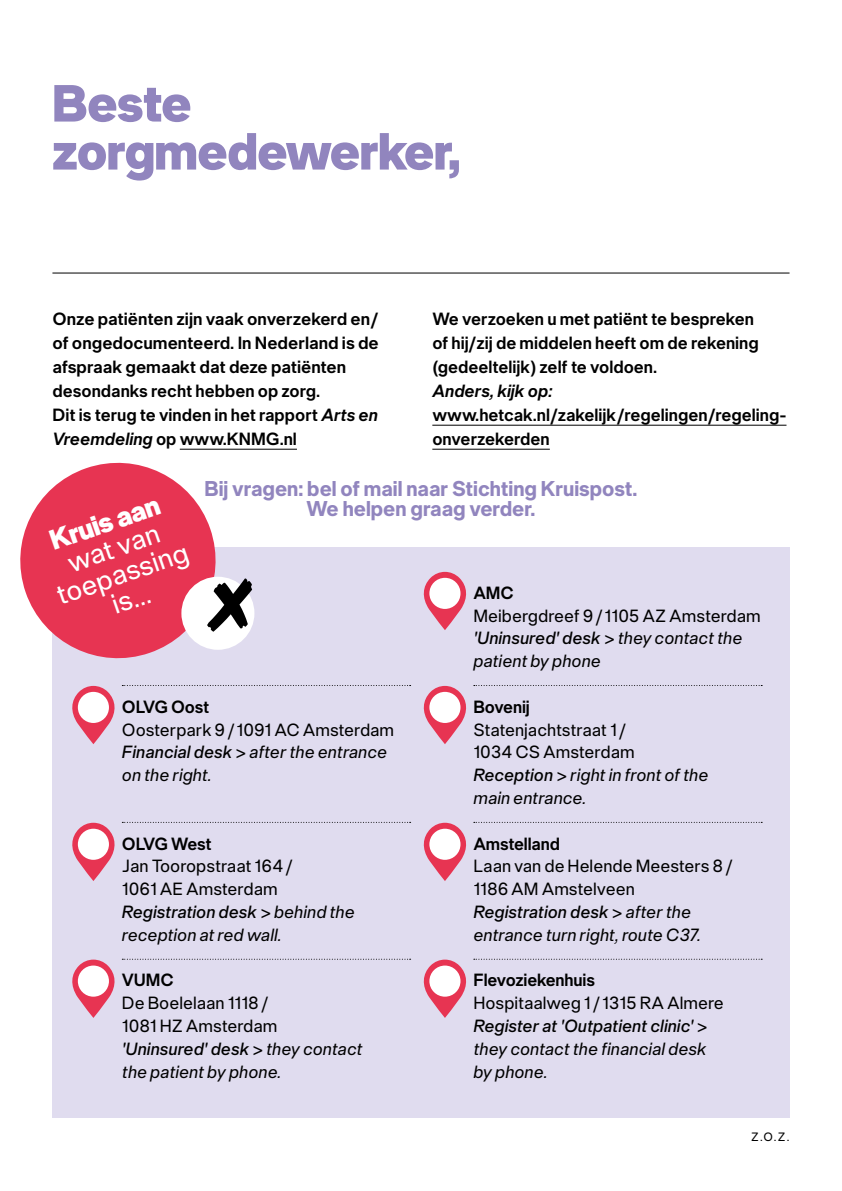
<style>
.page{position:relative;width:842px;height:1191px;background:#fff}
.page>*{position:absolute;margin:0;border:0;box-sizing:border-box;transform-origin:0 0}
.t1{font:56px/48px "neue Singular D Black";color:#9185be}
.t2{font:30.2px/27px "neue Singular D Regular";color:#fff;text-align:center}
.t3{font:30.2px "neue Singular D Black";color:#fff}
.t4{font:23px/20px "neue Singular D Bold";color:#9185be;text-align:center}
.t5{font:700 19px/24px "neue Singular D Semi";color:#000}
.t6{font:19px/22.8px "neue Singular D Regular";color:#000}
.t7{font:italic 19px/22.8px "neue Singular D Regular";color:#000}
.t8{font:italic 19px "neue Singular D Medium";color:#000}
.t9{font:italic 700 19px "neue Singular D Semi";color:#000}
.t10{font:700 19px "neue Singular D Semi";letter-spacing:-.03em;color:#000}
.t11{font:13px "neue Singular D Regular";color:#000}
.s1{font-style:italic}
.s2{font-family:"neue Singular D Regular"}
.s3{font-family:"neue Singular D Medium";font-style:italic}
.s4{font-style:normal}
.s5{font-family:"neue Singular D Medium"}
</style>
<div class="page">
<div style="left:52px;top:547px;width:737px;height:570px;background:#e0dcef"></div>
<hr style="left:180px;top:449px;width:117px;height:1px;background:#000">
<hr style="left:432px;top:425px;width:354px;height:1px;background:#000">
<hr style="left:432px;top:449px;width:118px;height:1px;background:#000">
<svg style="left:474px;top:685px;width:288px;height:1px"></svg>
<svg style="left:474px;top:822px;width:288px;height:1px"></svg>
<svg style="left:474px;top:958px;width:288px;height:1px"></svg>
<hr style="left:52px;top:273px;width:737px;height:1px;background:#000">
<svg style="left:20px;top:462px;width:206px;height:197px;fill:#e73452"></svg>
<svg style="left:423px;top:572px;width:44px;height:58px"></svg>
<div style="left:429px;top:578px;width:31px;height:31px;background:#fff;border-radius:50%"></div>
<svg style="left:423px;top:686px;width:44px;height:58px"></svg>
<div style="left:429px;top:692px;width:31px;height:31px;background:#fff;border-radius:50%"></div>
<svg style="left:72px;top:685px;width:339px;height:59px"></svg>
<div style="left:78px;top:692px;width:31px;height:31px;background:#fff;border-radius:50%"></div>
<svg style="left:423px;top:822px;width:43px;height:59px"></svg>
<div style="left:429px;top:828px;width:31px;height:32px;background:#fff;border-radius:50%"></div>
<svg style="left:72px;top:822px;width:339px;height:59px"></svg>
<div style="left:78px;top:828px;width:31px;height:32px;background:#fff;border-radius:50%"></div>
<svg style="left:423px;top:959px;width:43px;height:59px"></svg>
<div style="left:429px;top:965px;width:31px;height:31px;background:#fff;border-radius:50%"></div>
<svg style="left:72px;top:958px;width:339px;height:60px"></svg>
<div style="left:78px;top:965px;width:31px;height:31px;background:#fff;border-radius:50%"></div>
<div style="left:181px;top:577px;width:73px;height:73px;background:#fff;border-radius:50%"></div>
<svg style="left:207px;top:578px;width:45px;height:53px"></svg>
<h1 class="t1" style="left:52px;top:79px;width:409px">Beste zorgmedewerker,</h1>
<p class="t5" style="left:52px;top:307px;width:328px">Onze patiënten zijn vaak onverzekerd en/ of ongedocumenteerd. In Nederland is de afspraak gemaakt dat deze patiënten desondanks recht hebben op zorg.<br>Dit is terug te vinden in het rapport <span class="s1">Arts en Vreemdeling</span> op www.KNMG.nl</p>
<p class="t5" style="left:432px;top:307px;width:328px">We verzoeken u met patiënt te bespreken of hij/zij de middelen heeft om de rekening (gedeeltelijk) zelf te voldoen.</p>
<p class="t9" style="left:432px;top:379px;width:122px">Anders, kijk op:</p>
<p class="t5" style="left:432px;top:403px;width:356px">www.hetcak.nl/zakelijk/regelingen/regeling&shy;onverzekerden</p>
<p class="t4" style="left:204px;top:479px;width:435px">Bij vragen: bel of mail naar Stichting Kruispost.<br>We helpen graag verder.</p>
<h2 class="t3" style="left:45px;top:522px;width:116px;rotate:-19deg">Kruis aan</h2>
<h2 class="t2" style="left:44px;top:557px;width:139px;rotate:-19deg">wat van toepassing is...</h2>
<p class="t5" style="left:473px;top:580px;width:42px">AMC</p>
<p class="t6" style="left:473px;top:604px;width:289px">Meibergdreef 9 / 1105 AZ Amsterdam</p>
<p class="t8" style="left:473px;top:626px;width:271px">'Uninsured' desk <span class="s2">&gt; they contact the</span></p>
<p class="t7" style="left:473px;top:649px;width:129px">patient by phone</p>
<p class="t5" style="left:473px;top:694px;width:58px">Bovenij</p>
<p class="t6" style="left:473px;top:718px;width:237px">Statenjachtstraat 1 /<br>1034 CS Amsterdam<br><span class="s3">Reception</span> <span class="s1">&gt; right in front of the main entrance.</span></p>
<p class="t5" style="left:473px;top:831px;width:88px">Amstelland</p>
<p class="t6" style="left:473px;top:854px;width:261px">Laan van de Helende Meesters 8 /<br>1186 AM Amstelveen</p>
<p class="t8" style="left:473px;top:900px;width:219px">Registration desk <span class="s2">&gt; after the</span></p>
<p class="t7" style="left:473px;top:923px;width:229px">entrance turn right, route C37.</p>
<p class="t5" style="left:473px;top:968px;width:123px">Flevoziekenhuis</p>
<p class="t6" style="left:473px;top:991px;width:252px">Hospitaalweg 1 / 1315 RA Almere</p>
<p class="t8" style="left:473px;top:1014px;width:236px">Register at 'Outpatient clinic' <span class="s2">&gt;</span></p>
<p class="t7" style="left:473px;top:1037px;width:235px">they contact the financial desk by phone.</p>
<p class="t5" style="left:122px;top:694px;width:89px">OLVG Oost</p>
<p class="t7" style="left:122px;top:718px;width:274px"><span class="s4">Oosterpark 9 / 1091 AC Amsterdam<br></span><span class="s5">Financial desk</span> &gt; after the entrance on the right.</p>
<p class="t10" style="left:122px;top:831px;width:91px">OLVG West</p>
<p class="t6" style="left:122px;top:854px;width:173px">Jan Tooropstraat 164 /<br>1061 AE Amsterdam</p>
<p class="t8" style="left:122px;top:900px;width:234px">Registration desk <span class="s2">&gt; behind the</span></p>
<p class="t7" style="left:122px;top:923px;width:161px">reception at red wall.</p>
<p class="t5" style="left:122px;top:968px;width:53px">VUMC</p>
<p class="t6" style="left:122px;top:991px;width:157px">De Boelelaan 1118 /<br>1081 HZ Amsterdam</p>
<p class="t8" style="left:122px;top:1037px;width:242px">'Uninsured' desk <span class="s2">&gt; they contact</span></p>
<p class="t7" style="left:122px;top:1060px;width:161px">the patient by phone.</p>
<p class="t11" style="left:751px;top:1129px;width:40px">Z.O.Z.</p>
</div>
